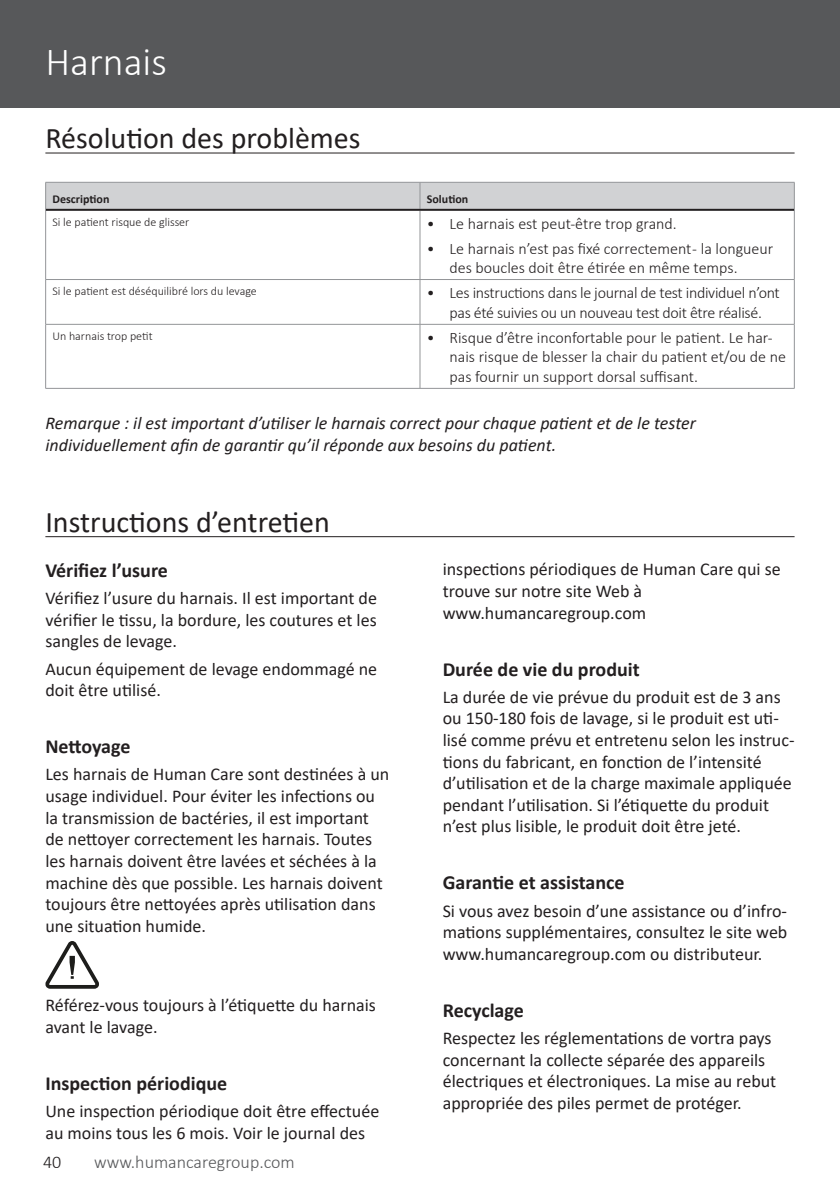
<style>
.page{position:relative;width:840px;height:1191px;background:#fff}
.page>*{position:absolute;margin:0;border:0;box-sizing:border-box;transform-origin:0 0}
.t1{font:300 40px "Calibri";color:#fff}
.Content_heading{font:30px "Calibri";color:#231f20}
.Body_Headline{font:700 20px "Calibri";color:#231f20}
.Body_text{font:18px/21.6px "Calibri";color:#231f20}
.Body_text_-_Italic{font:italic 18px/21.6px "Calibri";color:#231f20}
.t2{font:300 18px "Calibri";color:#57585a}
.t3{font:300 18px "Calibri";color:#231f20}
.t4{font:300 16px/19.2px "Calibri";color:#231f20}
.t5{font:300 16px/19.2px "Calibri";letter-spacing:-.02em;color:#231f20;text-align:center}
.Table_cell_text{font:300 12px "Calibri";color:#231f20}
.Table_cell_headline{font:700 12px "Calibri";color:#231f20}
</style>
<div class="page">
<div style="left:0;top:0;width:839px;height:108px;background:#57585a"></div>
<hr style="left:45px;top:536px;width:749px;height:1px;background:#231f20">
<svg style="left:45px;top:941px;width:54px;height:47px"></svg>
<hr style="left:45px;top:152px;width:749px;height:1px;background:#231f20">
<svg style="left:45px;top:182px;width:749px;height:28px;background:#cdced0"></svg>
<hr style="left:45px;top:210px;width:1px;height:69px;background:#939598">
<hr style="left:419px;top:211px;width:1px;height:68px;background:#939598">
<hr style="left:793px;top:210px;width:1px;height:69px;background:#939598">
<hr style="left:45px;top:279px;width:375px;height:1px;background:#939598">
<hr style="left:45px;top:280px;width:1px;height:44px;background:#939598">
<hr style="left:420px;top:279px;width:374px;height:1px;background:#939598">
<hr style="left:419px;top:280px;width:1px;height:44px;background:#939598">
<hr style="left:793px;top:280px;width:1px;height:44px;background:#939598">
<hr style="left:45px;top:324px;width:375px;height:1px;background:#939598">
<hr style="left:45px;top:324px;width:1px;height:64px;background:#939598">
<hr style="left:420px;top:324px;width:374px;height:1px;background:#939598">
<hr style="left:419px;top:324px;width:1px;height:64px;background:#939598">
<hr style="left:793px;top:324px;width:1px;height:64px;background:#939598">
<hr style="left:45px;top:388px;width:375px;height:1px;background:#939598">
<hr style="left:420px;top:388px;width:374px;height:1px;background:#939598">
<hr style="left:46px;top:209px;width:374px;height:2px;background:#231f20">
<hr style="left:420px;top:209px;width:373px;height:2px;background:#231f20">
<h1 class="t1" style="left:45px;top:37px;width:123px">Harnais</h1>
<p class="Content_heading" style="left:45px;top:117px;width:316px">Résolution des problèmes</p>
<p class="Table_cell_headline" style="left:52px;top:190px;width:58px">Description</p>
<p class="Table_cell_headline" style="left:426px;top:190px;width:43px">Solution</p>
<p class="Table_cell_text" style="left:52px;top:214px;width:138px">Si le patient risque de glisser</p>
<p class="t4" style="left:426px;top:213px;width:251px">• Le harnais est peut-être trop grand.</p>
<p class="t4" style="left:449px;top:238px;width:325px;text-indent:-23px">• Le harnais n’est pas fixé correctement - la longueur des boucles doit être étirée en même temps.</p>
<p class="Table_cell_text" style="left:52px;top:284px;width:206px">Si le patient est déséquilibré lors du levage</p>
<p class="t5" style="left:426px;top:283px;width:354px">• Les instructions dans le journal de test individuel n’ont pas été suivies ou un nouveau test doit être réalisé.</p>
<p class="Table_cell_text" style="left:52px;top:329px;width:102px">Un harnais trop petit</p>
<p class="t4" style="left:449px;top:328px;width:338px;text-indent:-23px">• Risque d’être inconfortable pour le patient. Le har&shy;nais risque de blesser la chair du patient et/ou de ne pas fournir un support dorsal suffisant.</p>
<p class="Body_text_-_Italic" style="left:45px;top:411px;width:651px">Remarque : il est important d’utiliser le harnais correct pour chaque patient et de le tester individuellement afin de garantir qu’il réponde aux besoins du patient.</p>
<p class="Content_heading" style="left:45px;top:501px;width:286px">Instructions d’entretien</p>
<p class="Body_Headline" style="left:45px;top:556px;width:124px">Vérifiez l’usure</p>
<p class="Body_text" style="left:45px;top:587px;width:333px;text-align:justify">Vérifiez l’usure du harnais. Il est important de vérifier le tissu, la bordure, les coutures et les sangles de levage.</p>
<p class="Body_text" style="left:45px;top:657px;width:333px">Aucun équipement de levage endommagé ne doit être utilisé.</p>
<p class="Body_Headline" style="left:45px;top:732px;width:87px">Nettoyage</p>
<p class="Body_text" style="left:45px;top:763px;width:345px">Les harnais de Human Care sont destinées à un usage individuel. Pour éviter les infections ou la transmission de bactéries, il est important de nettoyer correctement les harnais. Toutes les harnais doivent être lavées et séchées à la machine dès que possible. Les harnais doivent toujours être nettoyées après utilisation dans une situation humide.</p>
<p class="Body_text" style="left:45px;top:994px;width:332px">Référez-vous toujours à l’étiquette du harnais avant le lavage.</p>
<p class="Body_Headline" style="left:45px;top:1069px;width:183px">Inspection périodique</p>
<p class="Body_text" style="left:45px;top:1099px;width:335px">Une inspection périodique doit être effectuée au moins tous les 6 mois. Voir le journal des</p>
<p class="t3" style="left:43px;top:1151px;width:20px">40</p>
<p class="t2" style="left:94px;top:1151px;width:202px">www.humancaregroup.com</p>
<p class="Body_text" style="left:442px;top:558px;width:339px">inspections périodiques de Human Care qui se trouve sur notre site Web à www.humancaregroup.com</p>
<p class="Body_Headline" style="left:442px;top:654px;width:198px">Durée de vie du produit</p>
<p class="Body_text" style="left:442px;top:685px;width:353px">La durée de vie prévue du produit est de 3 ans ou 150-180 fois de lavage, si le produit est uti&shy;lisé comme prévu et entretenu selon les instruc&shy;tions du fabricant, en fonction de l’intensité d’utilisation et de la charge maximale appliquée pendant l’utilisation. Si l’étiquette du produit n’est plus lisible, le produit doit être jeté.</p>
<p class="Body_Headline" style="left:442px;top:868px;width:183px">Garantie et assistance</p>
<p class="Body_text" style="left:442px;top:899px;width:346px;text-align:justify">Si vous avez besoin d’une assistance ou d’infro&shy;mations supplémentaires, consultez le site web www.humancaregroup.com ou distributeur.</p>
<p class="Body_Headline" style="left:442px;top:996px;width:83px">Recyclage</p>
<p class="Body_text" style="left:442px;top:1027px;width:335px">Respectez les réglementations de vortra pays concernant la collecte séparée des appareils électriques et électroniques. La mise au rebut appropriée des piles permet de protéger.</p>
</div>
